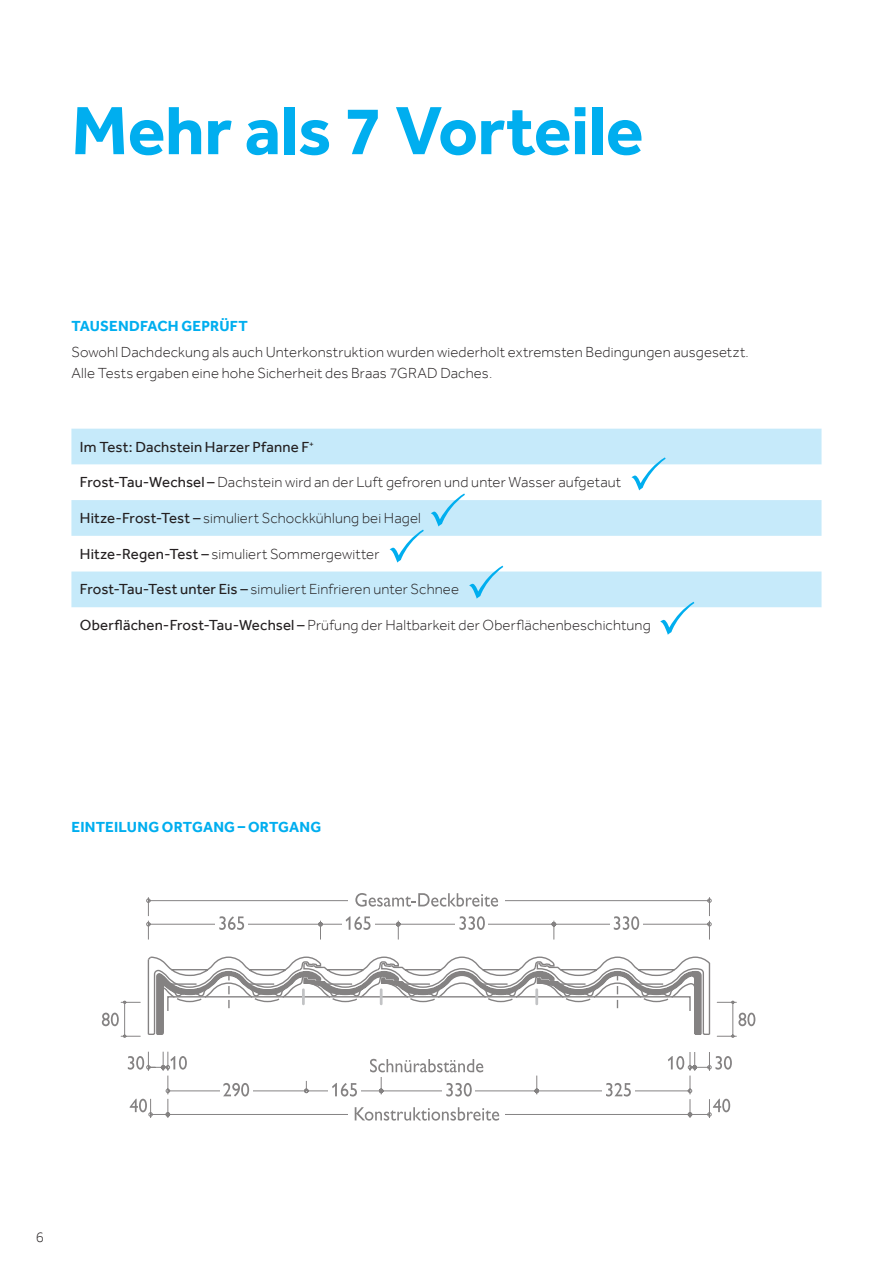
<style>
.page{position:relative;width:893px;height:1263px;background:#fff}
.page>*{position:absolute;margin:0;border:0;box-sizing:border-box;transform-origin:0 0}
.t1{font:700 70.5px "Effra";letter-spacing:-.005em;color:#00aeef}
.t2{font:300 15px/21px "Effra";letter-spacing:.01em;color:#231f20}
.t3{font:700 15px "Effra";letter-spacing:.01em;color:#00aeef}
.t4{font:15px "Effra";letter-spacing:.01em;color:#231f20}
.s1{font-weight:400}
</style>
<div class="page">
<svg style="left:146px;top:897px;width:566px;height:221px"></svg>
<svg style="left:146px;top:955px;width:565px;height:81px"></svg>
<div style="left:348px;top:893px;width:157px;height:18px;background:#fff"></div>
<svg style="left:355px;top:893px;width:143px;height:14px"></svg>
<div style="left:348px;top:1107px;width:157px;height:18px;background:#fff"></div>
<svg style="left:355px;top:1107px;width:144px;height:13px"></svg>
<div style="left:348px;top:1059px;width:157px;height:17px;background:#fff"></div>
<svg style="left:370px;top:1059px;width:113px;height:13px"></svg>
<div style="left:220px;top:1083px;width:32px;height:17px;background:#fff"></div>
<svg style="left:223px;top:1083px;width:26px;height:13px"></svg>
<div style="left:328px;top:1083px;width:33px;height:17px;background:#fff"></div>
<svg style="left:332px;top:1083px;width:25px;height:13px"></svg>
<div style="left:442px;top:1083px;width:33px;height:17px;background:#fff"></div>
<svg style="left:446px;top:1083px;width:26px;height:13px"></svg>
<div style="left:602px;top:1083px;width:33px;height:17px;background:#fff"></div>
<svg style="left:606px;top:1083px;width:25px;height:13px"></svg>
<div style="left:215px;top:917px;width:33px;height:17px;background:#fff"></div>
<svg style="left:219px;top:916px;width:25px;height:14px"></svg>
<div style="left:342px;top:917px;width:32px;height:17px;background:#fff"></div>
<svg style="left:346px;top:916px;width:25px;height:14px"></svg>
<div style="left:610px;top:917px;width:32px;height:17px;background:#fff"></div>
<svg style="left:614px;top:916px;width:25px;height:14px"></svg>
<div style="left:456px;top:917px;width:32px;height:17px;background:#fff"></div>
<svg style="left:459px;top:916px;width:26px;height:14px"></svg>
<svg style="left:130px;top:1099px;width:17px;height:13px"></svg>
<svg style="left:713px;top:1099px;width:17px;height:13px"></svg>
<svg style="left:128px;top:1056px;width:16px;height:13px"></svg>
<svg style="left:170px;top:1056px;width:17px;height:13px"></svg>
<svg style="left:715px;top:1056px;width:17px;height:13px"></svg>
<svg style="left:668px;top:1056px;width:16px;height:13px"></svg>
<hr style="left:124px;top:1002px;width:1px;height:34px;background:#231f20">
<svg style="left:121px;top:1035px;width:19px;height:3px"></svg>
<svg style="left:121px;top:1001px;width:19px;height:3px"></svg>
<hr style="left:732px;top:1002px;width:1px;height:34px;background:#231f20">
<svg style="left:717px;top:1035px;width:19px;height:3px"></svg>
<svg style="left:717px;top:1001px;width:19px;height:3px"></svg>
<svg style="left:102px;top:1013px;width:17px;height:13px"></svg>
<svg style="left:738px;top:1013px;width:17px;height:13px"></svg>
<hr style="left:302px;top:990px;width:3px;height:14px;background:#939598">
<hr style="left:380px;top:990px;width:3px;height:14px;background:#939598">
<hr style="left:535px;top:990px;width:3px;height:14px;background:#939598">
<svg style="left:71px;top:429px;width:750px;height:178px;fill:#c6eafa"></svg>
<svg style="left:631px;top:457px;width:35px;height:33px"></svg>
<svg style="left:431px;top:493px;width:34px;height:33px"></svg>
<svg style="left:390px;top:529px;width:34px;height:34px"></svg>
<svg style="left:469px;top:566px;width:34px;height:33px"></svg>
<svg style="left:660px;top:602px;width:34px;height:33px"></svg>
<h1 class="t1" style="left:71px;top:89px;width:574px">Mehr als 7 Vorteile</h1>
<p class="t3" style="left:71px;top:318px;width:178px">TAUSENDFACH GEPRÜFT</p>
<p class="t2" style="left:71px;top:341px;width:679px">Sowohl Dachdeckung als auch Unterkonstruktion wurden wiederholt extremsten Bedingungen ausgesetzt.<br>Alle Tests ergaben eine hohe Sicherheit des Braas 7GRAD Daches.</p>
<p class="t4" style="left:80px;top:438px;width:235px">Im Test: Dachstein Harzer Pfanne F<sup>+</sup></p>
<p class="t2" style="left:80px;top:472px;width:543px"><span class="s1">Frost-Tau-Wechsel –</span> Dachstein wird an der Luft gefroren und unter Wasser aufgetaut</p>
<p class="t2" style="left:80px;top:507px;width:342px"><span class="s1">Hitze-Frost-Test –</span> simuliert Schockkühlung bei Hagel</p>
<p class="t2" style="left:80px;top:543px;width:301px"><span class="s1">Hitze-Regen-Test –</span> simuliert Sommergewitter</p>
<p class="t2" style="left:80px;top:579px;width:381px"><span class="s1">Frost-Tau-Test unter Eis –</span> simuliert Einfrieren unter Schnee</p>
<p class="t2" style="left:80px;top:614px;width:572px"><span class="s1">Oberflächen-Frost-Tau-Wechsel –</span> Prüfung der Haltbarkeit der Oberflächenbeschichtung</p>
<p class="t3" style="left:71px;top:818px;width:251px">EINTEILUNG ORTGANG – ORTGANG</p>
<p class="t2" style="left:36px;top:1226px;width:10px">6</p>
</div>
